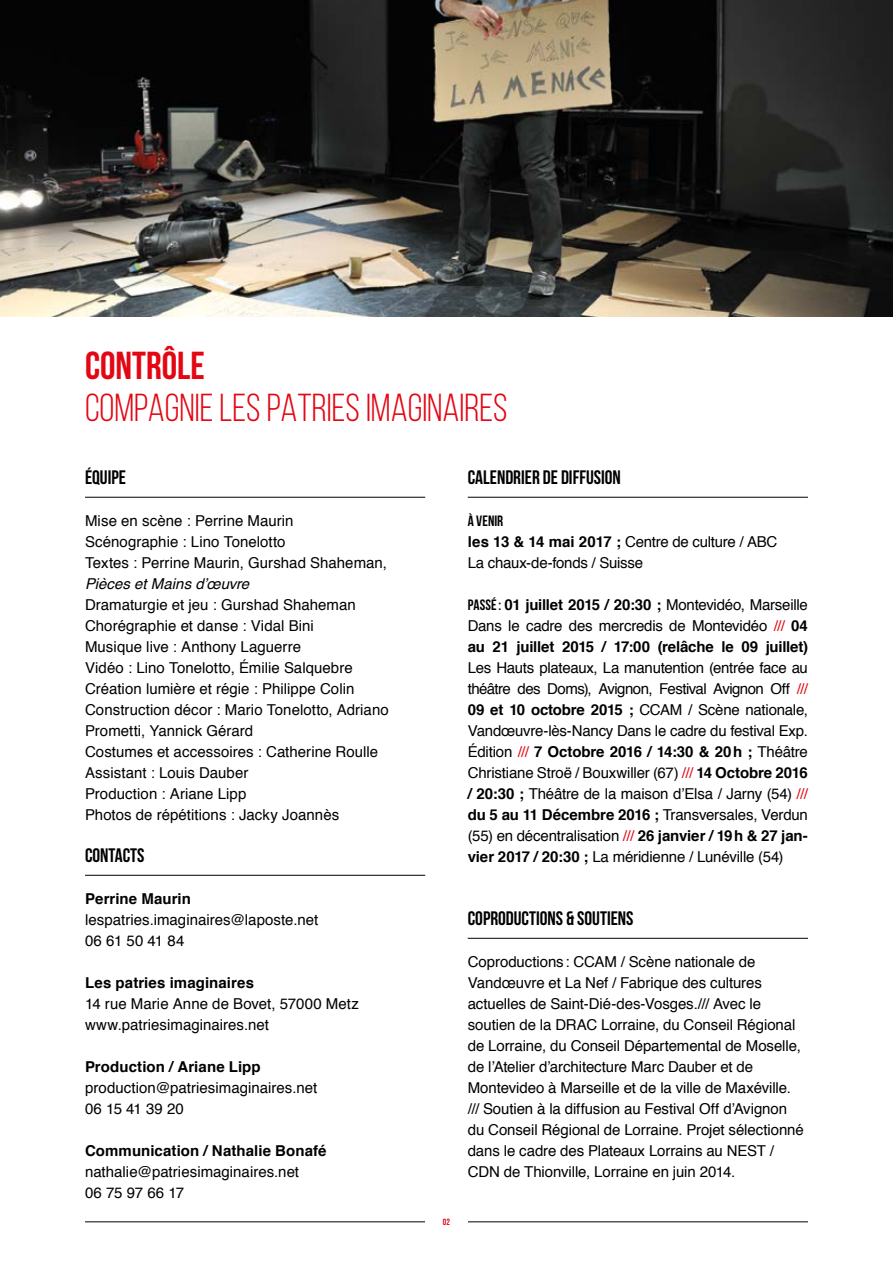
<style>
.page{position:relative;width:893px;height:1263px;background:#fff}
.page>*{position:absolute;margin:0;border:0;box-sizing:border-box;transform-origin:0 0}
.t1{font:39px "Bebas Neue";color:#e30613}
.t2{font:700 39px "Bebas Neue";color:#e30613}
.t3{font:700 19.5px "Bebas Neue";color:#000}
.t4{font:15px/21px "Helvetica";color:#000}
.t5{font:700 15px/21px "Helvetica";color:#000;text-align:justify}
.t6{font:italic 15px "Helvetica";color:#000}
.t7{font:700 15px "Bebas Neue";letter-spacing:.005em;color:#000}
.t8{font:700 9px "Bebas Neue";color:#e30613}
.s1{font-weight:700}
.s2{font-family:"Bebas Neue"}
.s3{font-weight:400}
.s4{font-weight:400;color:#e30613}
.s5{color:#e30613}
</style>
<div class="page">
<hr style="left:85px;top:1221px;width:723px;height:1px;background:#000">
<div style="left:425px;top:1217px;width:43px;height:9px;background:#fff"></div>
<hr style="left:85px;top:497px;width:340px;height:1px;background:#000">
<hr style="left:85px;top:875px;width:340px;height:1px;background:#000">
<hr style="left:468px;top:497px;width:340px;height:1px;background:#000">
<hr style="left:468px;top:938px;width:340px;height:1px;background:#000">
<img style="left:0;top:0;width:893px;height:316px">
<h1 class="t2" style="left:85px;top:344px;width:121px">CONTRÔLE</h1>
<h1 class="t1" style="left:85px;top:387px;width:424px">COMPAGNIE LES PATRIES IMAGINAIRES</h1>
<h2 class="t3" style="left:85px;top:467px;width:42px">ÉQUIPE</h2>
<p class="t4" style="left:85px;top:511px;width:303px">Mise en scène : Perrine Maurin<br>Scénographie : Lino Tonelotto<br>Textes : Perrine Maurin, Gurshad Shaheman,</p>
<p class="t6" style="left:85px;top:572px;width:166px">Pièces et Mains d’œuvre</p>
<p class="t4" style="left:85px;top:595px;width:305px">Dramaturgie et jeu : Gurshad Shaheman Chorégraphie et danse : Vidal Bini<br>Musique live : Anthony Laguerre<br>Vidéo : Lino Tonelotto, Émilie Salquebre Création lumière et régie : Philippe Colin Construction décor : Mario Tonelotto, Adriano Prometti, Yannick Gérard<br>Costumes et accessoires : Catherine Roulle Assistant : Louis Dauber<br>Production : Ariane Lipp<br>Photos de répétitions : Jacky Joannès</p>
<h2 class="t3" style="left:85px;top:845px;width:61px">CONTACTS</h2>
<p class="t5" style="left:85px;top:888px;width:107px">Perrine Maurin</p>
<p class="t4" style="left:85px;top:910px;width:235px">lespatries.imaginaires@laposte.net<br>06 61 50 41 84</p>
<p class="t5" style="left:85px;top:972px;width:171px">Les patries imaginaires</p>
<p class="t4" style="left:85px;top:994px;width:275px">14 rue Marie Anne de Bovet, 57000 Metz www.patriesimaginaires.net</p>
<p class="t5" style="left:85px;top:1056px;width:177px">Production / Ariane Lipp</p>
<p class="t4" style="left:85px;top:1078px;width:234px">production@patriesimaginaires.net<br>06 15 41 39 20</p>
<p class="t5" style="left:85px;top:1140px;width:243px">Communication / Nathalie Bonafé</p>
<p class="t4" style="left:85px;top:1162px;width:216px">nathalie@patriesimaginaires.net<br>06 75 97 66 17</p>
<h2 class="t3" style="left:468px;top:467px;width:155px">CALENDRIER DE DIFFUSION</h2>
<p class="t7" style="left:468px;top:513px;width:37px">À VENIR</p>
<p class="t4" style="left:468px;top:532px;width:311px"><span class="s1">les 13 &amp; 14 mai 2017 ;</span> Centre de culture / ABC<br>La chaux-de-fonds / Suisse</p>
<p class="t5" style="left:468px;top:594px;width:342px"><span class="s2">PASSÉ:</span> 01 juillet 2015 / 20:30 ; <span class="s3">Montevidéo, Marseille Dans le cadre des mercredis de Montevidéo</span> <span class="s4">///</span> 04 au 21 juillet 2015 / 17:00 (relâche le 09 juillet)</p>
<p class="t4" style="left:468px;top:658px;width:342px;text-align:justify">Les Hauts plateaux, La manutention (entrée face au théâtre des Doms), Avignon, Festival Avignon Off <span class="s5">/// </span><span class="s1">09 et 10 octobre 2015 ;</span> CCAM / Scène nationale, Vandœuvre-lès-Nancy Dans le cadre du festival Exp.<br>Édition <span class="s5">///</span> <span class="s1">7 Octobre 2016 / 14:30 &amp; 20h ;</span> Théâtre Christiane Stroë / Bouxwiller (67) <span class="s5">///</span> <span class="s1">14 Octobre 2016 / 20:30 ;</span> Théâtre de la maison d’Elsa / Jarny (54) <span class="s5">/// </span><span class="s1">du 5 au 11 Décembre 2016 ;</span> Transversales, Verdun (55) en décentralisation <span class="s5">///</span> <span class="s1">26 janvier / 19h &amp; 27 jan&shy;vier 2017 / 20:30 ;</span> La méridienne / Lunéville (54)</p>
<p class="t8" style="left:443px;top:1217px;width:9px">02</p>
<h2 class="t3" style="left:468px;top:908px;width:167px">COPRODUCTIONS &amp; SOUTIENS</h2>
<p class="t4" style="left:468px;top:952px;width:338px">Coproductions: CCAM / Scène nationale de Vandœuvre et La Nef / Fabrique des cultures actuelles de Saint-Dié-des-Vosges./// Avec le soutien de la DRAC Lorraine, du Conseil Régional de Lorraine, du Conseil Départemental de Moselle, de l’Atelier d’architecture Marc Dauber et de Montevideo à Marseille et de la ville de Maxéville. /// Soutien à la diffusion au Festival Off d’Avignon du Conseil Régional de Lorraine. Projet sélectionné dans le cadre des Plateaux Lorrains au NEST / CDN de Thionville, Lorraine en juin 2014.</p>
</div>
